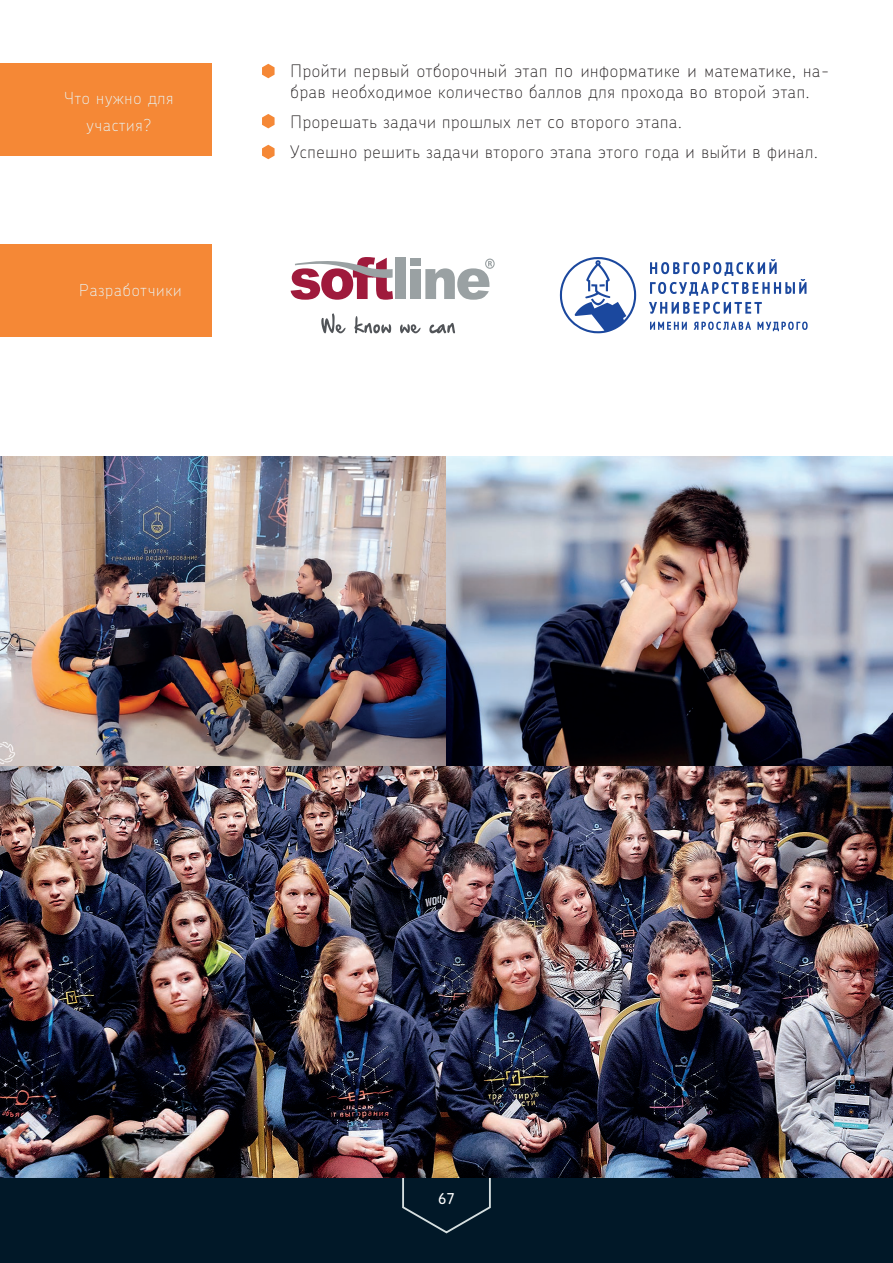
<style>
.page{position:relative;width:893px;height:1263px;background:#fff}
.page>*{position:absolute;margin:0;border:0;box-sizing:border-box;transform-origin:0 0}
.t1{font:100 17.25px/21px "Chevin Pro";letter-spacing:.04em;color:#231f20}
.t2{font:100 16.5px/27px "Chevin Pro";letter-spacing:.05em;color:#e8f6f9;text-align:center}
.t3{font:500 15px "Chevin Pro";color:#fff}
.s1{font-size:18px}
</style>
<div class="page">
<div style="left:0;top:1178px;width:893px;height:85px;background:#011828"></div>
<svg style="left:402px;top:1178px;width:89px;height:56px"></svg>
<img style="left:0;top:456px;width:893px;height:722px">
<div style="left:0;top:244px;width:211px;height:92px;background:#f58836"></div>
<svg style="left:262px;top:64px;width:13px;height:14px"></svg>
<svg style="left:262px;top:145px;width:13px;height:14px"></svg>
<svg style="left:262px;top:114px;width:13px;height:14px"></svg>
<div style="left:0;top:64px;width:211px;height:92px;background:#f58836"></div>
<div style="left:395px;top:258px;width:11px;height:41px;background:#9aa1a3"></div>
<div style="left:411px;top:269px;width:10px;height:30px;background:#9aa1a3"></div>
<div style="left:411px;top:258px;width:10px;height:8px;background:#9aa1a3"></div>
<svg style="left:291px;top:257px;width:102px;height:43px"></svg>
<svg style="left:425px;top:259px;width:70px;height:41px"></svg>
<svg style="left:321px;top:313px;width:25px;height:20px"></svg>
<svg style="left:354px;top:316px;width:37px;height:17px"></svg>
<svg style="left:400px;top:324px;width:21px;height:9px"></svg>
<svg style="left:429px;top:323px;width:26px;height:10px"></svg>
<svg style="left:650px;top:322px;width:37px;height:8px"></svg>
<svg style="left:757px;top:322px;width:51px;height:9px"></svg>
<svg style="left:694px;top:322px;width:57px;height:8px"></svg>
<svg style="left:649px;top:302px;width:113px;height:12px"></svg>
<svg style="left:650px;top:259px;width:156px;height:37px"></svg>
<svg style="left:560px;top:257px;width:76px;height:76px"></svg>
<p class="t2" style="left:65px;top:84px;width:110px">Что нужно для участия?</p>
<p class="t2" style="left:79px;top:276px;width:104px">Разработчики</p>
<p class="t1" style="left:291px;top:60px;width:540px">Пройти первый отборочный этап <span class="s1">по</span> информатике <span class="s1">и</span> математике, на&shy;брав необходимое количество баллов для прохода <span class="s1">во</span> второй этап.</p>
<p class="t1" style="left:291px;top:106px;width:529px;line-height:30px">Прорешать задачи прошлых лет <span class="s1">со</span> второго этапа.<br>Успешно решить задачи второго этапа этого года <span class="s1">и</span> выйти <span class="s1">в</span> финал.</p>
<p class="t3" style="left:438px;top:1188px;width:18px">67</p>
</div>
